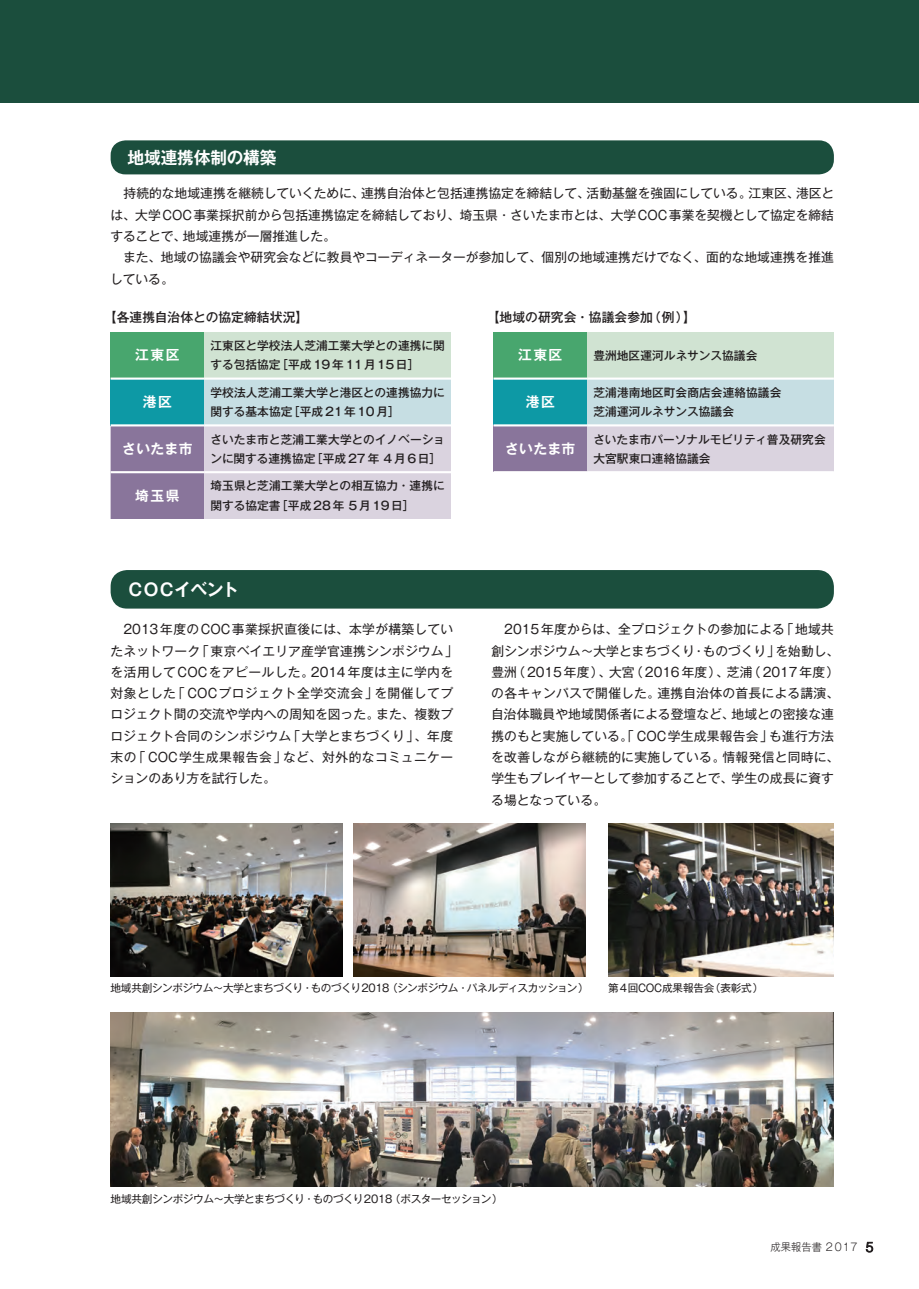
<style>
.page{position:relative;width:919px;height:1289px;background:#fff}
.page>*{position:absolute;margin:0;border:0;box-sizing:border-box;transform-origin:0 0}
.t1{font:700 16.95px "Gothic MB101 Pro De";letter-spacing:-.015em;color:#fff}
.t2{font:700 16.95px "Gothic MB101 Pro De";letter-spacing:-.05em;color:#fff}
.t3{font:700 13.8px "Gothic MB101 Pro De";letter-spacing:.06em;color:#fff}
.t4{font:12.75px/21.3px "Gothic MB101 Pro";letter-spacing:.005em;color:#231f20}
.t5{font:500 12.75px "Gothic MB101 Pro";letter-spacing:.005em;color:#231f20}
.t6{font:500 11.7px/19.2px "Gothic MB101 Pro";letter-spacing:.005em;color:#231f20}
.t7{font:10.65px "Gothic MB101 Pro";letter-spacing:-.04em;color:#231f20}
.t8{font:10.65px "Gothic MB101 Pro";letter-spacing:-.02em;color:#231f20}
.t9{font:300 10.65px "Gothic MB101 Pro";letter-spacing:.015em;color:#231f20;scale:.96 1}
.s1{font-family:"Helvetica";font-size:13.8px}
</style>
<div class="page">
<div style="left:0;top:0;width:918px;height:102px;background:#1b4e3d"></div>
<div style="left:111px;top:140px;width:722px;height:34px;background:#1b4e3d;border-radius:15px"></div>
<div style="left:111px;top:332px;width:93px;height:46px;background:#48a66e"></div>
<div style="left:204px;top:332px;width:247px;height:46px;background:#d0e3d2"></div>
<div style="left:111px;top:378px;width:93px;height:47px;background:#0d99a5"></div>
<div style="left:204px;top:378px;width:247px;height:47px;background:#c6dee3"></div>
<svg style="left:111px;top:426px;width:340px;height:93px;background:#c4b9cc"></svg>
<hr style="left:111px;top:377px;width:93px;height:2px;background:#fff">
<hr style="left:204px;top:377px;width:247px;height:2px;background:#fff">
<hr style="left:111px;top:424px;width:93px;height:2px;background:#fff">
<hr style="left:204px;top:424px;width:247px;height:2px;background:#fff">
<hr style="left:111px;top:471px;width:93px;height:2px;background:#fff">
<hr style="left:204px;top:471px;width:247px;height:2px;background:#fff">
<div style="left:493px;top:332px;width:94px;height:46px;background:#48a66e"></div>
<div style="left:587px;top:332px;width:246px;height:46px;background:#d0e3d2"></div>
<div style="left:493px;top:378px;width:94px;height:47px;background:#0d99a5"></div>
<div style="left:587px;top:378px;width:246px;height:47px;background:#c6dee3"></div>
<div style="left:493px;top:425px;width:94px;height:47px;background:#89759b"></div>
<div style="left:587px;top:425px;width:246px;height:47px;background:#dad3df"></div>
<hr style="left:493px;top:377px;width:94px;height:2px;background:#fff">
<hr style="left:587px;top:377px;width:246px;height:2px;background:#fff">
<hr style="left:493px;top:424px;width:94px;height:2px;background:#fff">
<hr style="left:587px;top:424px;width:246px;height:2px;background:#fff">
<hr style="left:493px;top:471px;width:94px;height:2px;background:#fff">
<hr style="left:587px;top:471px;width:246px;height:2px;background:#fff">
<div style="left:111px;top:570px;width:722px;height:38px;background:#1b4e3d;border-radius:16px"></div>
<img style="left:111px;top:1012px;width:722px;height:174px">
<img style="left:608px;top:823px;width:225px;height:153px">
<img style="left:111px;top:823px;width:231px;height:153px">
<img style="left:353px;top:823px;width:232px;height:153px">
<svg style="left:865px;top:1241px;width:8px;height:11px"></svg>
<h1 class="t1" style="left:127px;top:143px;width:150px">地域連携体制の構築</h1>
<p class="t4" style="left:110px;top:181px;width:725px">　持続的な地域連携を継続していくために、連携自治体と包括連携協定を締結して、活動基盤を強固にしている。江東区、港区とは、大学COC事業採択前から包括連携協定を締結しており、埼玉県・さいたま市とは、大学COC事業を契機として協定を締結することで、地域連携が一層推進した。<br>　また、地域の協議会や研究会などに教員やコーディネーターが参加して、個別の地域連携だけでなく、面的な地域連携を推進している。</p>
<p class="t5" style="left:104px;top:306px;width:206px">【各連携自治体との協定締結状況】</p>
<p class="t3" style="left:135px;top:344px;width:46px">江東区</p>
<p class="t6" style="left:210px;top:334px;width:236px">江東区と学校法人芝浦工業大学との連携に関する包括協定［平成19年11月15日］</p>
<p class="t3" style="left:143px;top:390px;width:31px">港区</p>
<p class="t6" style="left:210px;top:381px;width:236px">学校法人芝浦工業大学と港区との連携協力に関する基本協定［平成21年10月］</p>
<p class="t3" style="left:122px;top:437px;width:72px">さいたま市</p>
<p class="t6" style="left:210px;top:428px;width:236px">さいたま市と芝浦工業大学とのイノベーションに関する連携協定［平成27年 4月6日］</p>
<p class="t3" style="left:135px;top:484px;width:46px">埼玉県</p>
<p class="t6" style="left:210px;top:475px;width:236px">埼玉県と芝浦工業大学との相互協力・連携に関する協定書［平成28年 5月19日］</p>
<p class="t5" style="left:486px;top:306px;width:211px">【地域の研究会・協議会参加（例）】</p>
<p class="t3" style="left:518px;top:344px;width:46px">江東区</p>
<p class="t6" style="left:593px;top:344px;width:165px">豊洲地区運河ルネサンス協議会</p>
<p class="t3" style="left:525px;top:390px;width:31px">港区</p>
<p class="t6" style="left:593px;top:381px;width:189px">芝浦港南地区町会商店会連絡協議会芝浦運河ルネサンス協議会</p>
<p class="t3" style="left:505px;top:437px;width:72px">さいたま市</p>
<p class="t6" style="left:593px;top:428px;width:234px">さいたま市パーソナルモビリティ普及研究会大宮駅東口連絡協議会</p>
<h1 class="t2" style="left:127px;top:575px;width:113px">ＣＯＣイベント</h1>
<p class="t4" style="left:110px;top:617px;width:349px">　2013年度のCOC事業採択直後には、本学が構築していたネットワーク「東京ベイエリア産学官連携シンポジウム」を活用してCOCをアピールした。2014年度は主に学内を対象とした「 COCプロジェクト全学交流会」を開催してプロジェクト間の交流や学内への周知を図った。また、複数プロジェクト合同のシンポジウム「大学とまちづくり」、年度末の「 COC学生成果報告会」など、対外的なコミュニケーションのあり方を試行した。</p>
<p class="t4" style="left:491px;top:617px;width:349px">　2015年度からは、全プロジェクトの参加による「地域共創シンポジウム～大学とまちづくり・ものづくり」を始動し、豊洲（2015年度）、大宮（2016年度）、芝浦（2017年度）の各キャンパスで開催した。連携自治体の首長による講演、自治体職員や地域関係者による登壇など、地域との密接な連携のもと実施している。「 COC学生成果報告会」も進行方法を改善しながら継続的に実施している。情報発信と同時に、学生もプレイヤーとして参加することで、学生の成長に資する場となっている。</p>
<p class="t7" style="left:110px;top:979px;width:479px">地域共創シンポジウム～大学とまちづくり・ものづくり2018 （シンポジウム・パネルディスカッション）</p>
<p class="t8" style="left:608px;top:979px;width:156px">第4回COC成果報告会（表彰式）</p>
<p class="t7" style="left:110px;top:1189px;width:394px">地域共創シンポジウム～大学とまちづくり・ものづくり2018 （ポスターセッション）</p>
<p class="t9" style="left:770px;top:1238px;width:109px">成果報告書 2 017 <span class="s1">5</span></p>
</div>
